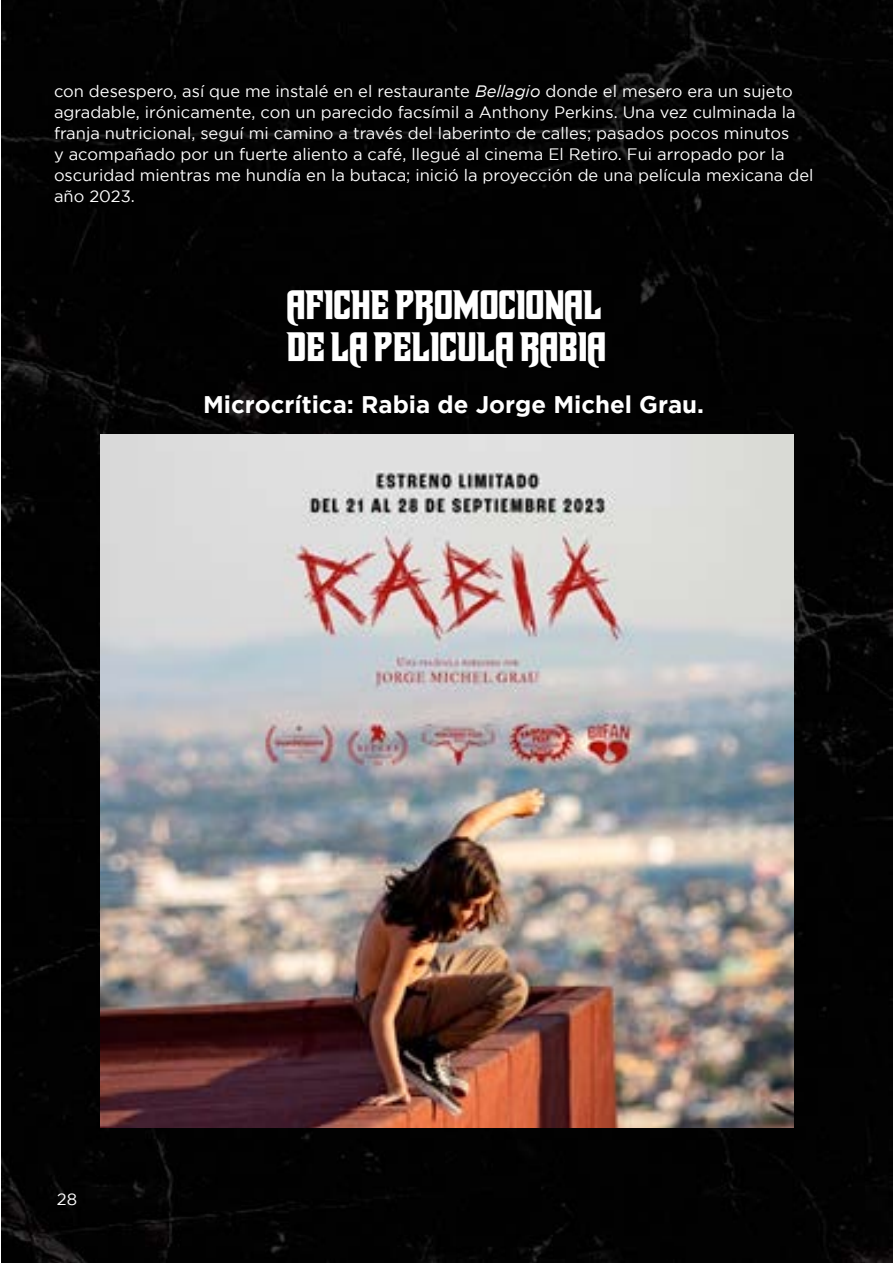
<style>
.page{position:relative;width:893px;height:1263px;background:#fff}
.page>*{position:absolute;margin:0;border:0;box-sizing:border-box;transform-origin:0 0}
.t1{font:700 24px "Gotham";color:#fff}
.t2{font:21px/42px "Dbacks";color:#fff}
.t3{font:16.5px/21px "Gotham";color:#fff}
.s1{font-style:italic}
</style>
<div class="page">
<div style="left:1px;top:0;width:892px;height:1263px;background:#020202"></div>
<img style="left:100px;top:435px;width:694px;height:692px">
<p class="t3" style="left:54px;top:80px;width:761px">con desespero, así que me instalé en el restaurante <span class="s1">Bellagio</span> donde el mesero era un sujeto agradable, irónicamente, con un parecido facsímil a Anthony Perkins. Una vez culminada la franja nutricional, seguí mi camino a través del laberinto de calles; pasados pocos minutos<br>y acompañado por un fuerte aliento a café, llegué al cinema El Retiro. Fui arropado por la oscuridad mientras me hundía en la butaca; inició la proyección de una película mexicana del año 2023.</p>
<p class="t2" style="left:286px;top:290px;width:321px">AFICHE PROMOCIONAL<br>DE LA PELICULA RABIA</p>
<h1 class="t1" style="left:203px;top:391px;width:503px">Microcrítica: Rabia de Jorge Michel Grau.</h1>
<p class="t3" style="left:57px;top:1188px;width:22px">28</p>
</div>
